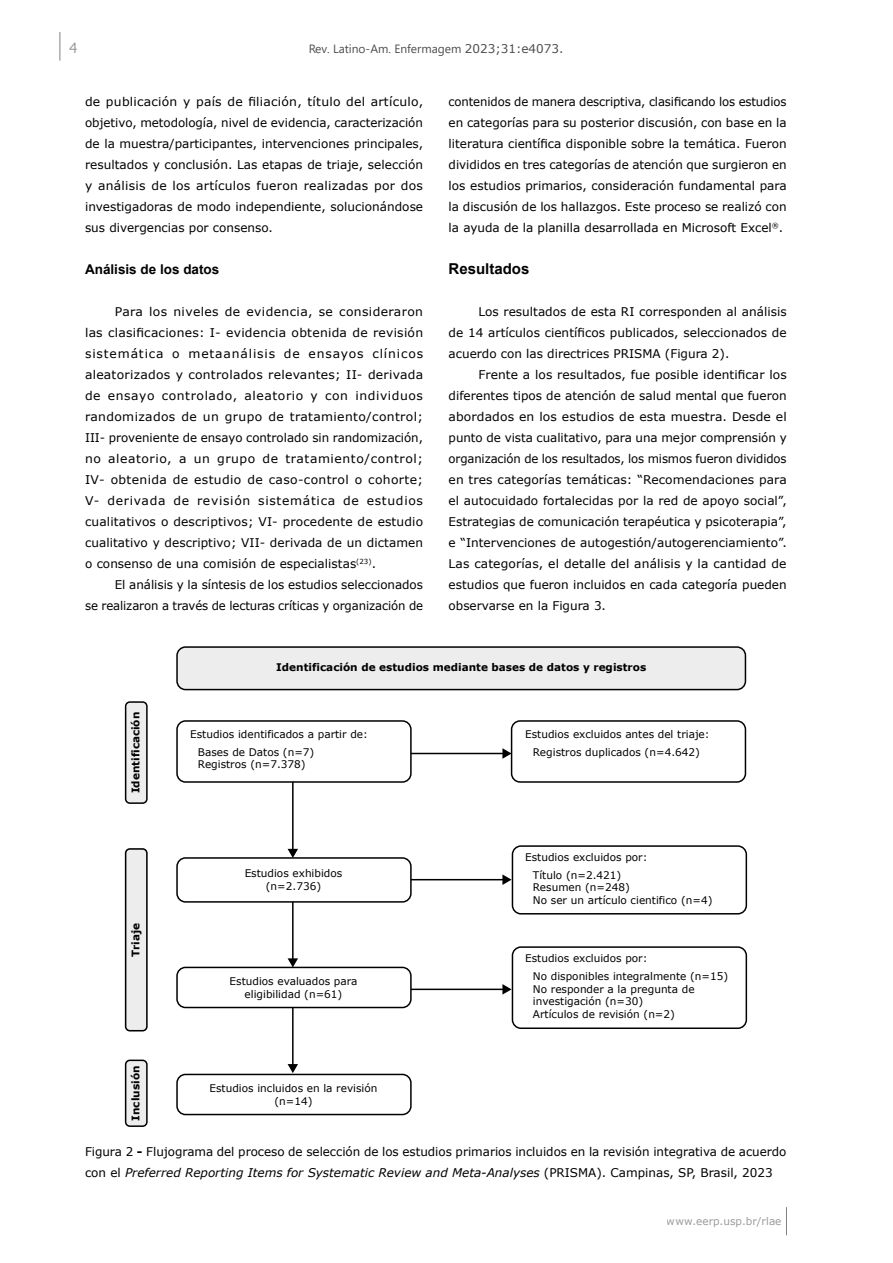
<style>
.page{position:relative;width:893px;height:1263px;background:#fff}
.page>*{position:absolute;margin:0;border:0;box-sizing:border-box;transform-origin:0 0}
.t1{font:700 15px "Arial";color:#000}
.t2{font:700 13.5px "Arial";color:#000}
.t3{font:13.5px "Geneva";color:#706f6f}
.t4{font:12px/21px "Verdana";color:#000;text-align:justify}
.t5{font:12px "Segoe UI";color:#000}
.t6{font:10.5px/12.6px "Verdana";color:#000}
.t7{font:700 10.5px "Verdana";color:#000}
.t8{font:10.5px "Verdana";color:#706f6f}
.s1{font-family:"Verdana"}
.s2{font-weight:700}
.s3{font-style:italic}
</style>
<div class="page">
<svg style="left:786px;top:1207px;width:1px;height:28px"></svg>
<svg style="left:60px;top:32px;width:1px;height:29px"></svg>
<div style="left:177px;top:647px;width:568px;height:42px;background:#ededed;border-radius:9px"></div>
<div style="left:176px;top:646px;width:570px;height:44px;border:2px solid #000;border-radius:9px"></div>
<div style="left:176px;top:720px;width:236px;height:63px;border:2px solid #000;border-radius:9px"></div>
<div style="left:511px;top:720px;width:235px;height:63px;border:2px solid #000;border-radius:9px"></div>
<div style="left:176px;top:857px;width:236px;height:46px;border:2px solid #000;border-radius:9px"></div>
<div style="left:512px;top:845px;width:235px;height:69px;border:2px solid #000;border-radius:9px"></div>
<div style="left:126px;top:702px;width:21px;height:101px;background:#ededed;border-radius:4px"></div>
<div style="left:125px;top:701px;width:23px;height:103px;border:2px solid #000;border-radius:4px"></div>
<div style="left:126px;top:849px;width:21px;height:182px;background:#ededed;border-radius:4px"></div>
<div style="left:125px;top:848px;width:23px;height:183px;border:2px solid #000;border-radius:4px"></div>
<div style="left:126px;top:1060px;width:21px;height:66px;background:#ededed;border-radius:4px"></div>
<div style="left:125px;top:1059px;width:23px;height:68px;border:2px solid #000;border-radius:4px"></div>
<hr style="left:292px;top:782px;width:2px;height:68px;background:#000">
<svg style="left:288px;top:849px;width:10px;height:9px"></svg>
<div style="left:176px;top:967px;width:236px;height:41px;border:2px solid #000;border-radius:9px"></div>
<div style="left:176px;top:1074px;width:236px;height:41px;border:2px solid #000;border-radius:9px"></div>
<div style="left:512px;top:946px;width:235px;height:83px;border:2px solid #000;border-radius:9px"></div>
<hr style="left:292px;top:902px;width:2px;height:58px;background:#000">
<svg style="left:288px;top:958px;width:10px;height:9px"></svg>
<hr style="left:292px;top:1007px;width:2px;height:58px;background:#000">
<svg style="left:288px;top:1064px;width:10px;height:9px"></svg>
<hr style="left:411px;top:753px;width:93px;height:1px;background:#000">
<svg style="left:502px;top:748px;width:10px;height:11px"></svg>
<hr style="left:411px;top:879px;width:93px;height:1px;background:#000">
<svg style="left:502px;top:874px;width:10px;height:11px"></svg>
<hr style="left:411px;top:988px;width:93px;height:2px;background:#000">
<svg style="left:502px;top:984px;width:10px;height:11px"></svg>
<p class="t3" style="left:68px;top:40px;width:11px">4</p>
<p class="t5" style="left:308px;top:38px;width:257px">Rev. Latino-Am. Enfermagem <span class="s1">2023;31:e4073.</span></p>
<p class="t4" style="left:85px;top:91px;width:340px">de publicación y país de filiación, título del artículo, objetivo, metodología, nivel de evidencia, caracterización de la muestra/participantes, intervenciones principales, resultados y conclusión. Las etapas de triaje, selección y análisis de los artículos fueron realizadas por dos investigadoras de modo independiente, solucionándose sus divergencias por consenso.</p>
<p class="t2" style="left:85px;top:260px;width:136px">Análisis de los datos</p>
<p class="t4" style="left:85px;top:301px;width:340px;text-indent:30px">Para los niveles de evidencia, se consideraron las clasificaciones: I- evidencia obtenida de revisión sistemática o metaanálisis de ensayos clínicos aleatorizados y controlados relevantes; II- derivada de ensayo controlado, aleatorio y con individuos randomizados de un grupo de tratamiento/control; III- proveniente de ensayo controlado sin randomización, no aleatorio, a un grupo de tratamiento/control; IV- obtenida de estudio de caso-control o cohorte; V- derivada de revisión sistemática de estudios cualitativos o descriptivos; VI- procedente de estudio cualitativo y descriptivo; VII- derivada de un dictamen o consenso de una comisión de especialistas<sup>(23)</sup>.</p>
<p class="t4" style="left:85px;top:574px;width:340px;text-align:right">El análisis y la síntesis de los estudios seleccionados<br>se realizaron a través de lecturas críticas y organización de</p>
<p class="t4" style="left:449px;top:91px;width:340px">contenidos de manera descriptiva, clasificando los estudios en categorías para su posterior discusión, con base en la literatura científica disponible sobre la temática. Fueron divididos en tres categorías de atención que surgieron en los estudios primarios, consideración fundamental para la discusión de los hallazgos. Este proceso se realizó con la ayuda de la planilla desarrollada en Microsoft Excel<sup>®</sup>.</p>
<p class="t1" style="left:449px;top:258px;width:82px">Resultados</p>
<p class="t4" style="left:449px;top:301px;width:340px;text-indent:30px">Los resultados de esta RI corresponden al análisis de 14 artículos científicos publicados, seleccionados de acuerdo con las directrices PRISMA (Figura 2).</p>
<p class="t4" style="left:449px;top:364px;width:340px;text-indent:30px">Frente a los resultados, fue posible identificar los diferentes tipos de atención de salud mental que fueron abordados en los estudios de esta muestra. Desde el punto de vista cualitativo, para una mejor comprensión y organización de los resultados, los mismos fueron divididos en tres categorías temáticas: “Recomendaciones para el autocuidado fortalecidas por la red de apoyo social”, Estrategias de comunicación terapéutica y psicoterapia”, e “Intervenciones de autogestión/autogerenciamiento”.<br>Las categorías, el detalle del análisis y la cantidad de estudios que fueron incluidos en cada categoría pueden observarse en la Figura 3.</p>
<p class="t7" style="left:128px;top:793px;width:83px;rotate:-90deg">Identificación</p>
<p class="t7" style="left:128px;top:957px;width:36px;rotate:-90deg">Triaje</p>
<p class="t7" style="left:128px;top:1121px;width:56px;rotate:-90deg">Inclusión</p>
<p class="t7" style="left:276px;top:660px;width:371px">Identificación de estudios mediante bases de datos y registros</p>
<p class="t6" style="left:198px;top:724px;width:171px;line-height:18.1px;text-indent:-8px">Estudios identificados a partir de:<br>Bases de Datos (n=7)</p>
<p class="t6" style="left:198px;top:758px;width:109px">Registros (n=7.378)</p>
<p class="t6" style="left:245px;top:867px;width:99px;text-align:center">Estudios exhibidos (n=2.736)</p>
<p class="t6" style="left:230px;top:975px;width:129px;text-align:center">Estudios evaluados para eligibilidad (n=61)</p>
<p class="t6" style="left:209px;top:1082px;width:170px;text-align:center">Estudios incluidos en la revisión (n=14)</p>
<p class="t6" style="left:525px;top:724px;width:186px;line-height:18.1px;text-align:center">Estudios excluidos antes del triaje:<br>Registros duplicados (n=4.642)</p>
<p class="t6" style="left:533px;top:848px;width:116px;line-height:18.1px;text-indent:-8px">Estudios excluidos por:<br>Título (n=2.421)</p>
<p class="t6" style="left:533px;top:881px;width:181px">Resumen (n=248)<br>No ser un artículo cientifico (n=4)</p>
<p class="t6" style="left:533px;top:949px;width:197px;line-height:18.1px;text-indent:-8px">Estudios excluidos por:<br>No disponibles integralmente (n=15)</p>
<p class="t6" style="left:533px;top:982px;width:163px">No responder a la pregunta de investigación (n=30)<br>Artículos de revisión (n=2)</p>
<p class="t4" style="left:85px;top:1141px;width:703px">Figura 2 <span class="s2">-</span> Flujograma del proceso de selección de los estudios primarios incluidos en la revisión integrativa de acuerdo con el <span class="s3">Preferred Reporting Items for Systematic Review and Meta-Analyses</span> (PRISMA). Campinas, SP, Brasil, 2023</p>
<p class="t8" style="left:667px;top:1214px;width:116px">www.eerp.usp.br/rlae</p>
</div>
